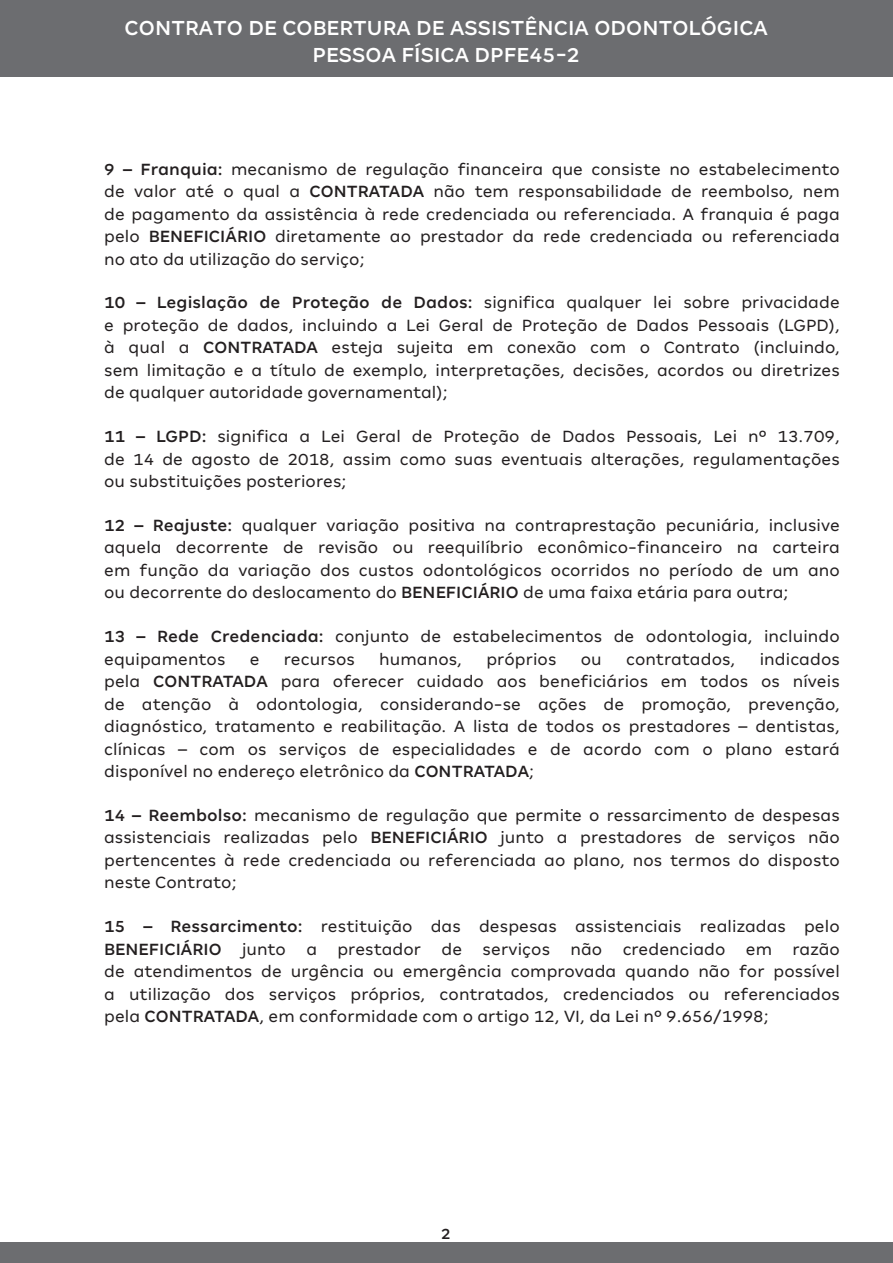
<style>
.page{position:relative;width:893px;height:1263px;background:#fff}
.page>*{position:absolute;margin:0;border:0;box-sizing:border-box;transform-origin:0 0}
.t1{font:500 22.5px/27px "Amil Typeface";letter-spacing:.005em;color:#fff;text-align:center}
.t2{font:18px/22.5px "Amil Typeface";letter-spacing:.005em;color:#231f20;text-align:justify}
.t3{font:500 16.5px "Amil Typeface";color:#231f20}
.s1{font-weight:500}
</style>
<div class="page">
<div style="left:0;top:1243px;width:893px;height:20px;background:#6c6d70"></div>
<div style="left:0;top:0;width:893px;height:76px;background:#6c6d70"></div>
<p class="t1" style="left:125px;top:14px;width:645px">CONTRATO DE COBERTURA DE ASSISTÊNCIA ODONTOLÓGICA<br>PESSOA FÍSICA DPFE45-2</p>
<p class="t2" style="left:104px;top:157px;width:737px"><span class="s1">9 – Franquia:</span> mecanismo de regulação financeira que consiste no estabelecimento de valor até o qual a <span class="s1">CONTRATADA</span> não tem responsabilidade de reembolso, nem de pagamento da assistência à rede credenciada ou referenciada. A franquia é paga pelo <span class="s1">BENEFICIÁRIO</span> diretamente ao prestador da rede credenciada ou referenciada no ato da utilização do serviço;</p>
<p class="t2" style="left:104px;top:291px;width:737px"><span class="s1">10 – Legislação de Proteção de Dados:</span> significa qualquer lei sobre privacidade e proteção de dados, incluindo a Lei Geral de Proteção de Dados Pessoais (LGPD), à qual a <span class="s1">CONTRATADA</span> esteja sujeita em conexão com o Contrato (incluindo, sem limitação e a título de exemplo, interpretações, decisões, acordos ou diretrizes de qualquer autoridade governamental);</p>
<p class="t2" style="left:104px;top:425px;width:737px"><span class="s1">11 – LGPD:</span> significa a Lei Geral de Proteção de Dados Pessoais, Lei nº 13.709, de 14 de agosto de 2018, assim como suas eventuais alterações, regulamentações ou substituições posteriores;</p>
<p class="t2" style="left:104px;top:514px;width:737px"><span class="s1">12 – Reajuste:</span> qualquer variação positiva na contraprestação pecuniária, inclusive aquela decorrente de revisão ou reequilíbrio econômico-financeiro na carteira em função da variação dos custos odontológicos ocorridos no período de um ano ou decorrente do deslocamento do <span class="s1">BENEFICIÁRIO</span> de uma faixa etária para outra;</p>
<p class="t2" style="left:104px;top:625px;width:737px"><span class="s1">13 – Rede Credenciada:</span> conjunto de estabelecimentos de odontologia, incluindo equipamentos</p>
<p class="t2" style="left:250px;top:647px;width:11px">e</p>
<p class="t2" style="left:284px;top:647px;width:72px">recursos</p>
<p class="t2" style="left:379px;top:647px;width:84px">humanos,</p>
<p class="t2" style="left:486px;top:647px;width:72px">próprios</p>
<p class="t2" style="left:581px;top:647px;width:22px">ou</p>
<p class="t2" style="left:626px;top:647px;width:111px">contratados,</p>
<p class="t2" style="left:104px;top:647px;width:737px;text-indent:656px">indicados pela <span class="s1">CONTRATADA</span> para oferecer cuidado aos beneficiários em todos os níveis de atenção à odontologia, considerando-se ações de promoção, prevenção, diagnóstico, tratamento e reabilitação. A lista de todos os prestadores – dentistas, clínicas – com os serviços de especialidades e de acordo com o plano estará disponível no endereço eletrônico da <span class="s1">CONTRATADA</span>;</p>
<p class="t2" style="left:104px;top:804px;width:737px"><span class="s1">14 – Reembolso:</span> mecanismo de regulação que permite o ressarcimento de despesas assistenciais realizadas pelo <span class="s1">BENEFICIÁRIO</span> junto a prestadores de serviços não pertencentes à rede credenciada ou referenciada ao plano, nos termos do disposto neste Contrato;</p>
<p class="t2" style="left:104px;top:915px;width:737px"><span class="s1">15 – Ressarcimento:</span> restituição das despesas assistenciais realizadas pelo <span class="s1">BENEFICIÁRIO</span> junto a prestador de serviços não credenciado em razão de atendimentos de urgência ou emergência comprovada quando não for possível a utilização dos serviços próprios, contratados, credenciados ou referenciados pela <span class="s1">CONTRATADA</span>, em conformidade com o artigo 12, VI, da Lei nº 9.656/1998;</p>
<p class="t3" style="left:441px;top:1224px;width:11px">2</p>
</div>
